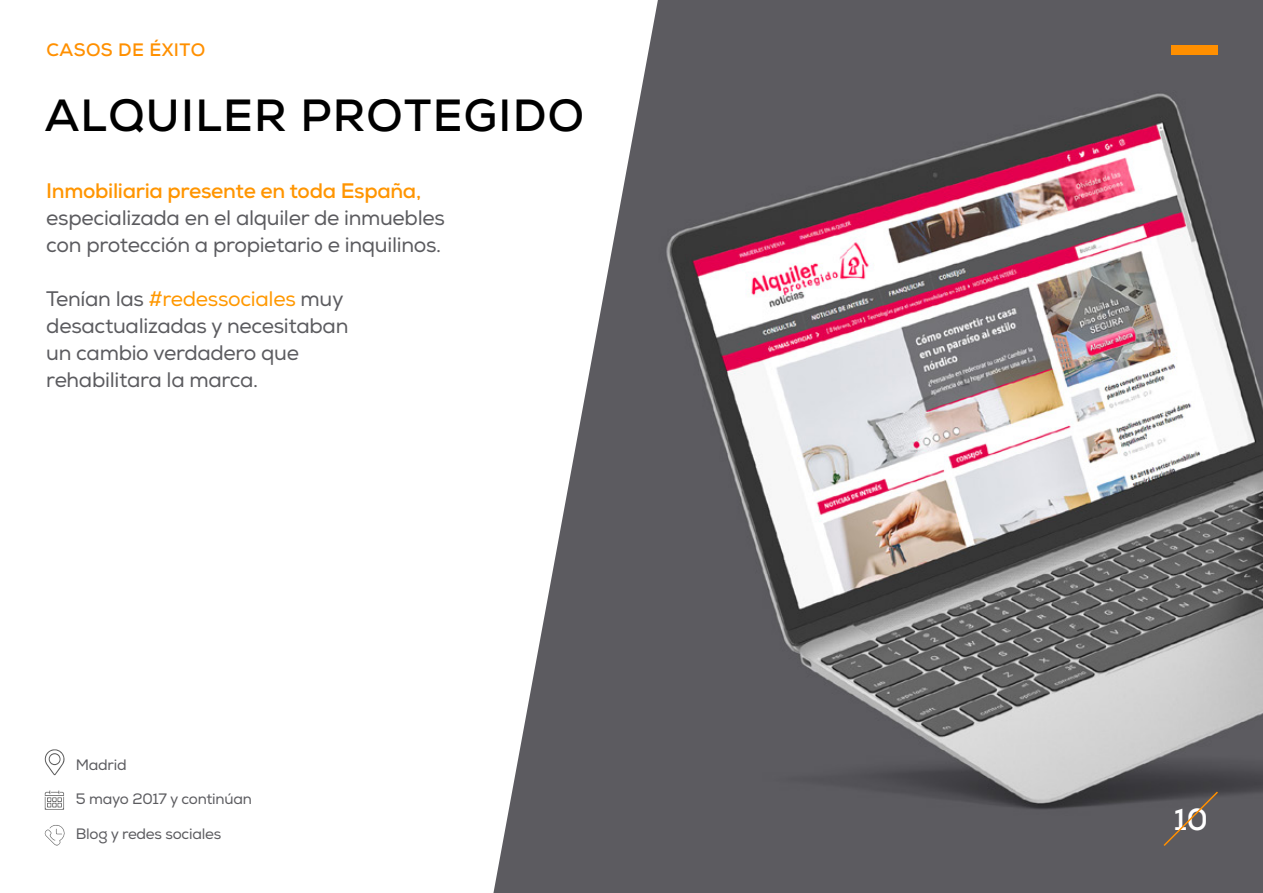
<style>
.page{position:relative;width:1263px;height:893px;background:#fff}
.page>*{position:absolute;margin:0;border:0;box-sizing:border-box;transform-origin:0 0}
.t1{font:700 45px "Nexa";letter-spacing:.03em;color:#000}
.t2{font:700 30.45px "Nexa";color:#fff}
.t3{font:21px/27px "Nexa";letter-spacing:-.015em;color:#5b5b5f}
.t4{font:700 21px "Nexa";letter-spacing:-.015em;color:#ff9500}
.t5{font:700 18px "Nexa";letter-spacing:.025em;color:#ff9000}
.t6{font:15.15px "Nexa";letter-spacing:-.015em;color:#5b5b5f}
.s1{color:#ff9800}
</style>
<div class="page">
<img style="left:493px;top:0;width:770px;height:893px">
<svg style="left:1162px;top:790px;width:57px;height:58px;background:#5e5959"></svg>
<div style="left:1171px;top:46px;width:46px;height:9px;background:#ff8f00"></div>
<svg style="left:44px;top:749px;width:21px;height:26px"></svg>
<svg style="left:45px;top:790px;width:19px;height:20px"></svg>
<svg style="left:44px;top:825px;width:21px;height:21px"></svg>
<p class="t5" style="left:46px;top:38px;width:160px">CASOS DE ÉXITO</p>
<h1 class="t1" style="left:45px;top:87px;width:541px">ALQUILER PROTEGIDO</h1>
<p class="t4" style="left:46px;top:177px;width:376px">Inmobiliaria presente en toda España,</p>
<p class="t3" style="left:46px;top:205px;width:400px">especializada en el alquiler de inmuebles con protección a propietario e inquilinos.</p>
<p class="t3" style="left:46px;top:286px;width:304px">Tenían las <span class="s1">#redessociales</span> muy desactualizadas y necesitaban un cambio verdadero que rehabilitara la marca.</p>
<p class="t6" style="left:76px;top:756px;width:52px">Madrid</p>
<p class="t6" style="left:76px;top:790px;width:178px">5 mayo 2017 y continúan</p>
<p class="t6" style="left:76px;top:825px;width:147px">Blog y redes sociales</p>
<h2 class="t2" style="left:1174px;top:799px;width:36px">10</h2>
</div>
